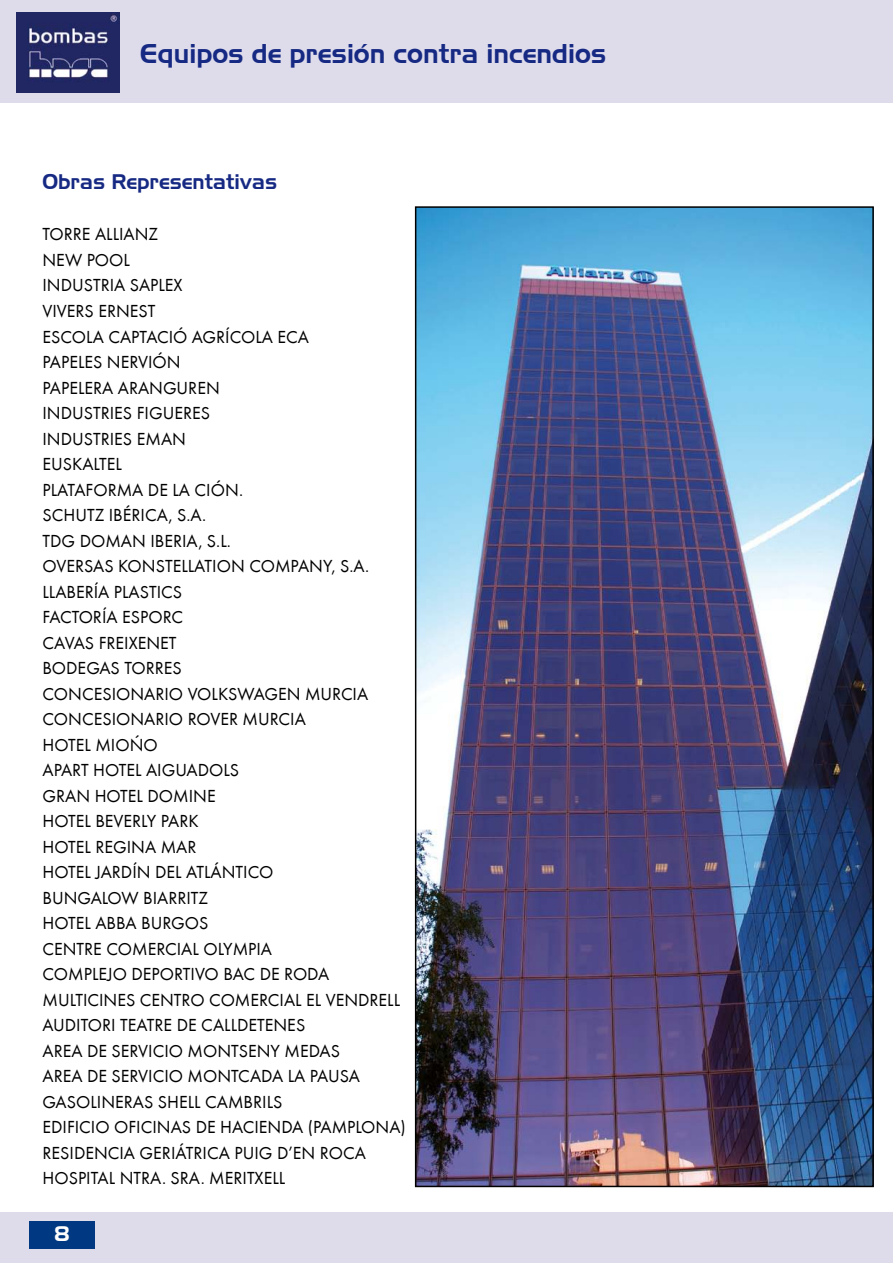
<style>
.page{position:relative;width:893px;height:1263px;background:#fff}
.page>*{position:absolute;margin:0;border:0;box-sizing:border-box;transform-origin:0 0}
.t1{font:27px "Slicker";color:#162983}
.t2{font:21px "Slicker";color:#162983}
.t3{font:18px/25.5px "Futura TEE";color:#000}
</style>
<div class="page">
<div style="left:0;top:0;width:893px;height:102px;background:#dedceb"></div>
<div style="left:0;top:1213px;width:893px;height:50px;background:#dedceb"></div>
<div style="left:29px;top:1221px;width:66px;height:28px;background:#003882"></div>
<img style="left:17px;top:13px;width:102px;height:79px">
<img style="left:418px;top:209px;width:453px;height:975px">
<h1 class="t1" style="left:140px;top:38px;width:468px">Equipos de presión contra incendios</h1>
<p class="t2" style="left:43px;top:170px;width:236px">Obras Representativas</p>
<p class="t3" style="left:43px;top:222px;width:11px">TORRE</p>
<p class="t3" style="left:95px;top:222px;width:10px">ALLIAN</p>
<p class="t3" style="left:149px;top:222px;width:11px">Z</p>
<p class="t3" style="left:43px;top:247px;width:65px">NEW POOL<br>INDUSTRIA</p>
<p class="t3" style="left:130px;top:273px;width:10px">SAPLE</p>
<p class="t3" style="left:174px;top:273px;width:11px">X</p>
<p class="t3" style="left:43px;top:298px;width:10px">VIVERS</p>
<p class="t3" style="left:98px;top:298px;width:11px">ERNEST</p>
<p class="t3" style="left:43px;top:324px;width:21px">ESCOLA</p>
<p class="t3" style="left:108px;top:324px;width:10px">CAPTACI</p>
<p class="t3" style="left:173px;top:324px;width:69px">Ó AGRÍCOLA</p>
<p class="t3" style="left:278px;top:324px;width:33px">ECA</p>
<p class="t3" style="left:43px;top:349px;width:10px">PAPELES</p>
<p class="t3" style="left:107px;top:349px;width:10px">NERVI</p>
<p class="t3" style="left:153px;top:349px;width:24px">ÓN</p>
<p class="t3" style="left:43px;top:375px;width:10px">PAPELERA</p>
<p class="t3" style="left:118px;top:375px;width:12px">ARAN</p>
<p class="t3" style="left:163px;top:375px;width:25px">GUREN</p>
<p class="t3" style="left:43px;top:400px;width:15px">INDUSTRIES</p>
<p class="t3" style="left:137px;top:400px;width:36px">FIGUERES</p>
<p class="t3" style="left:43px;top:426px;width:10px">INDUSTRIES</p>
<p class="t3" style="left:137px;top:426px;width:13px">EMAN</p>
<p class="t3" style="left:43px;top:451px;width:11px">EUSKALTEL<br>PLATAFORMA</p>
<p class="t3" style="left:148px;top:477px;width:97px">DE LA CIÓN.</p>
<p class="t3" style="left:43px;top:502px;width:12px">SCHUT</p>
<p class="t3" style="left:95px;top:502px;width:24px">Z IBÉRICA</p>
<p class="t3" style="left:169px;top:502px;width:39px">, S.A.</p>
<p class="t3" style="left:43px;top:528px;width:51px">TD G DOMAN</p>
<p class="t3" style="left:150px;top:528px;width:9px">IBERIA</p>
<p class="t3" style="left:198px;top:528px;width:34px">, S.L.</p>
<p class="t3" style="left:43px;top:553px;width:11px">OVERSAS</p>
<p class="t3" style="left:118px;top:553px;width:11px">KONSTELLATION</p>
<p class="t3" style="left:249px;top:553px;width:13px">COMPAN</p>
<p class="t3" style="left:323px;top:553px;width:48px">Y, S.A.</p>
<p class="t3" style="left:43px;top:579px;width:16px">LLABER</p>
<p class="t3" style="left:94px;top:579px;width:30px">ÍA PLASTICS</p>
<p class="t3" style="left:43px;top:604px;width:19px">FACTOR</p>
<p class="t3" style="left:102px;top:604px;width:31px">ÍA ESPORC</p>
<p class="t3" style="left:43px;top:630px;width:23px">CAVAS</p>
<p class="t3" style="left:99px;top:630px;width:50px">FREIXENET</p>
<p class="t3" style="left:43px;top:655px;width:12px">BODE</p>
<p class="t3" style="left:86px;top:655px;width:49px">GAS TORRES</p>
<p class="t3" style="left:43px;top:681px;width:12px">CONCESIONARIO</p>
<p class="t3" style="left:188px;top:681px;width:11px">VOLKS</p>
<p class="t3" style="left:237px;top:681px;width:79px">WAGEN MURCIA</p>
<p class="t3" style="left:43px;top:706px;width:12px">CONCESIONARIO</p>
<p class="t3" style="left:188px;top:706px;width:11px">ROVER</p>
<p class="t3" style="left:243px;top:706px;width:12px">MURCIA</p>
<p class="t3" style="left:43px;top:732px;width:11px">HOTEL</p>
<p class="t3" style="left:95px;top:732px;width:12px">MIO</p>
<p class="t3" style="left:130px;top:732px;width:25px">ÑO</p>
<p class="t3" style="left:43px;top:757px;width:11px">APART</p>
<p class="t3" style="left:93px;top:757px;width:11px">HOTEL</p>
<p class="t3" style="left:146px;top:757px;width:41px">AIGUADOLS</p>
<p class="t3" style="left:43px;top:783px;width:25px">GRAN</p>
<p class="t3" style="left:95px;top:783px;width:11px">HOTEL</p>
<p class="t3" style="left:148px;top:783px;width:12px">DOMINE</p>
<p class="t3" style="left:43px;top:808px;width:11px">HOTEL</p>
<p class="t3" style="left:95px;top:808px;width:10px">BEVERL</p>
<p class="t3" style="left:147px;top:808px;width:25px">Y PARK</p>
<p class="t3" style="left:43px;top:834px;width:11px">HOTEL</p>
<p class="t3" style="left:95px;top:834px;width:42px">REGINA</p>
<p class="t3" style="left:161px;top:834px;width:13px">MAR</p>
<p class="t3" style="left:43px;top:859px;width:11px">HOTEL</p>
<p class="t3" style="left:95px;top:859px;width:11px">JARD</p>
<p class="t3" style="left:132px;top:859px;width:33px">ÍN DEL</p>
<p class="t3" style="left:186px;top:859px;width:47px">ATLÁNTICO</p>
<p class="t3" style="left:43px;top:885px;width:12px">BUN</p>
<p class="t3" style="left:78px;top:885px;width:84px">GALOW BIARRIT</p>
<p class="t3" style="left:199px;top:885px;width:11px">Z</p>
<p class="t3" style="left:43px;top:910px;width:11px">HOTEL</p>
<p class="t3" style="left:95px;top:910px;width:12px">ABBA</p>
<p class="t3" style="left:141px;top:910px;width:56px">BURGOS</p>
<p class="t3" style="left:43px;top:936px;width:11px">CENTRE</p>
<p class="t3" style="left:106px;top:936px;width:12px">COMERCIAL</p>
<p class="t3" style="left:203px;top:936px;width:40px">OLYMPIA</p>
<p class="t3" style="left:43px;top:961px;width:12px">COMPLEJO</p>
<p class="t3" style="left:131px;top:961px;width:11px">DEPORTIVO</p>
<p class="t3" style="left:223px;top:961px;width:11px">BAC</p>
<p class="t3" style="left:260px;top:961px;width:37px">DE RODA</p>
<p class="t3" style="left:43px;top:987px;width:11px">MULTICINES</p>
<p class="t3" style="left:140px;top:987px;width:12px">CENTRO</p>
<p class="t3" style="left:209px;top:987px;width:12px">COMERCIAL</p>
<p class="t3" style="left:306px;top:987px;width:30px">EL VENDRELL</p>
<p class="t3" style="left:43px;top:1012px;width:10px">AUDITORI</p>
<p class="t3" style="left:120px;top:1012px;width:10px">TEATRE</p>
<p class="t3" style="left:177px;top:1012px;width:35px">DE CALLDETENES</p>
<p class="t3" style="left:43px;top:1038px;width:11px">AREA</p>
<p class="t3" style="left:87px;top:1038px;width:35px">DE SERVICIO</p>
<p class="t3" style="left:188px;top:1038px;width:13px">MONTSEN</p>
<p class="t3" style="left:271px;top:1038px;width:26px">Y MEDAS</p>
<p class="t3" style="left:43px;top:1063px;width:11px">AREA</p>
<p class="t3" style="left:87px;top:1063px;width:35px">DE SERVICIO</p>
<p class="t3" style="left:188px;top:1063px;width:13px">MONTCADA</p>
<p class="t3" style="left:288px;top:1063px;width:33px">LA PAUSA</p>
<p class="t3" style="left:43px;top:1089px;width:24px">GASOLINERAS</p>
<p class="t3" style="left:158px;top:1089px;width:10px">SHELL</p>
<p class="t3" style="left:205px;top:1089px;width:11px">CAMBRILS</p>
<p class="t3" style="left:43px;top:1114px;width:10px">EDIFICIO</p>
<p class="t3" style="left:114px;top:1114px;width:11px">OFICINAS</p>
<p class="t3" style="left:196px;top:1114px;width:36px">DE HACIENDA</p>
<p class="t3" style="left:308px;top:1114px;width:17px">(PAMPLONA</p>
<p class="t3" style="left:401px;top:1114px;width:7px">)</p>
<p class="t3" style="left:43px;top:1140px;width:11px">RESIDENCIA</p>
<p class="t3" style="left:140px;top:1140px;width:56px">GERIÁTRICA</p>
<p class="t3" style="left:234px;top:1140px;width:98px">PUIG D’EN ROCA</p>
<p class="t3" style="left:43px;top:1165px;width:10px">HOSPITAL</p>
<p class="t3" style="left:120px;top:1165px;width:11px">NTRA</p>
<p class="t3" style="left:162px;top:1165px;width:58px">. SRA . MERIT</p>
<p class="t3" style="left:255px;top:1165px;width:17px">XELL</p>
</div>
